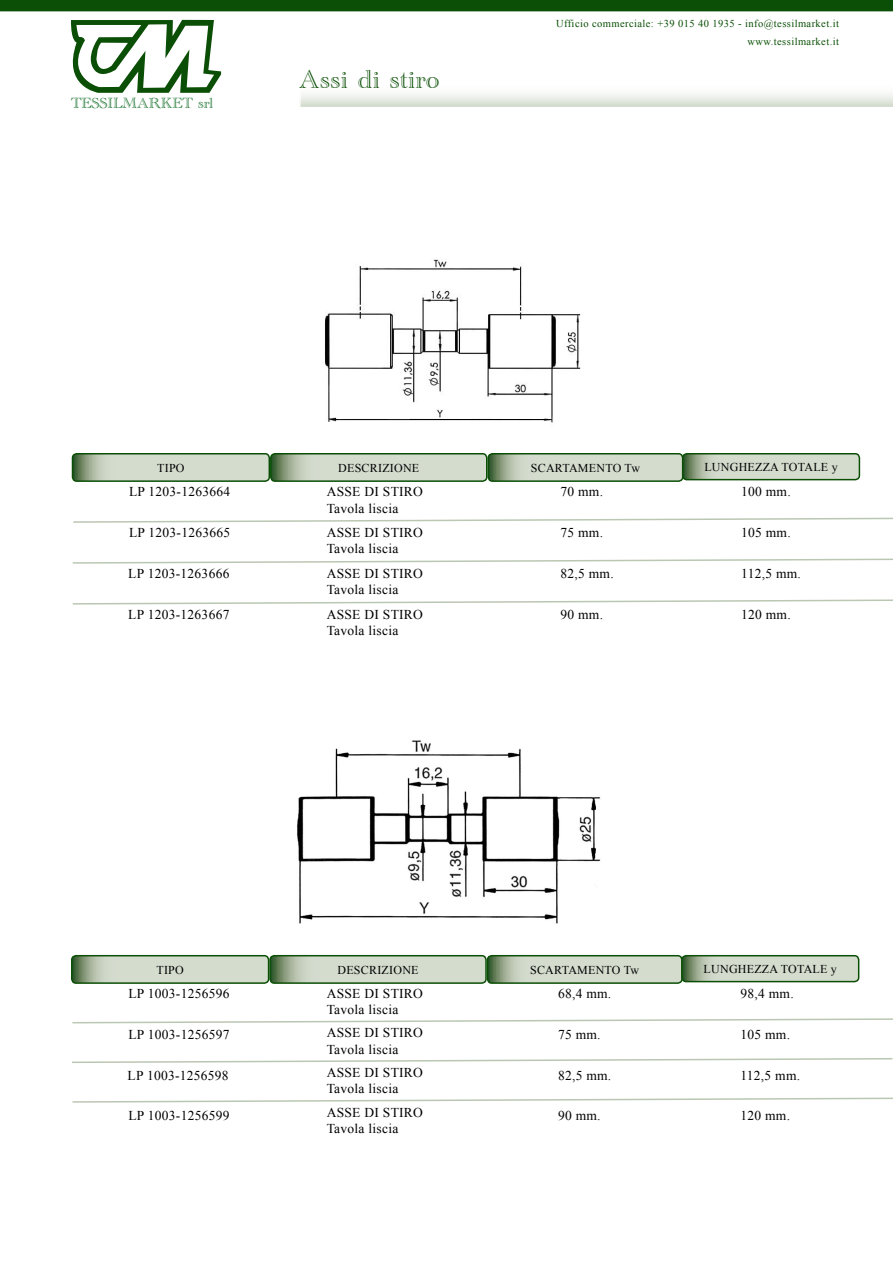
<style>
.page{position:relative;width:893px;height:1263px;background:#fff}
.page>*{position:absolute;margin:0;border:0;box-sizing:border-box;transform-origin:0 0}
.t1{font:27px "Academy Engraved Let Plain";letter-spacing:.02em;color:#0a4f05}
.t2{font:15.15px "Academy Engraved Let Plain";color:#006317}
.t3{font:13.5px/16.2px "Times New Roman";letter-spacing:.02em;color:#000}
.t4{font:12px "Times New Roman";letter-spacing:.02em;color:#000}
.t5{font:10.5px/17.9px "Times New Roman";letter-spacing:.04em;color:#0a4f05;text-align:right}
</style>
<div class="page">
<svg style="left:300px;top:94px;width:593px;height:13px"></svg>
<div style="left:0;top:0;width:893px;height:11px;background:#0a4f05"></div>
<svg style="left:71px;top:20px;width:150px;height:73px"></svg>
<svg style="left:72px;top:1018px;width:821px;height:6px"></svg>
<svg style="left:72px;top:1097px;width:821px;height:6px"></svg>
<svg style="left:72px;top:1058px;width:821px;height:5px"></svg>
<div style="left:71px;top:955px;width:198px;height:29px;border:2px solid #0a4f05;border-radius:4px"></div>
<div style="left:269px;top:955px;width:218px;height:29px;border:2px solid #0a4f05;border-radius:4px"></div>
<div style="left:487px;top:955px;width:196px;height:29px;border:2px solid #0a4f05;border-radius:4px"></div>
<svg style="left:72px;top:956px;width:787px;height:27px;background:#c0cdba"></svg>
<div style="left:681px;top:955px;width:178px;height:27px;border:2px solid #0a4f05;border-radius:4px"></div>
<svg style="left:73px;top:517px;width:820px;height:6px"></svg>
<svg style="left:72px;top:558px;width:821px;height:6px"></svg>
<svg style="left:72px;top:599px;width:821px;height:6px"></svg>
<div style="left:72px;top:453px;width:198px;height:29px;border:2px solid #0a4f05;border-radius:4px"></div>
<div style="left:270px;top:453px;width:217px;height:29px;border:2px solid #0a4f05;border-radius:4px"></div>
<div style="left:487px;top:453px;width:196px;height:29px;border:2px solid #0a4f05;border-radius:4px"></div>
<svg style="left:72px;top:454px;width:787px;height:27px;background:#c0ccba"></svg>
<div style="left:682px;top:453px;width:178px;height:27px;border:2px solid #0a4f05;border-radius:4px"></div>
<img style="left:325px;top:259px;width:256px;height:164px">
<img style="left:297px;top:740px;width:304px;height:184px">
<p class="t2" style="left:71px;top:95px;width:144px">TESSILMARKET srl</p>
<h1 class="t1" style="left:299px;top:65px;width:142px">Assi di stiro</h1>
<p class="t5" style="left:556px;top:15px;width:284px">Ufficio commerciale: +39 015 40 1935 - info@tessilmarket.it www.tessilmarket.it</p>
<p class="t4" style="left:157px;top:459px;width:29px">TIPO</p>
<p class="t4" style="left:338px;top:459px;width:83px">DESCRIZIONE</p>
<p class="t4" style="left:531px;top:459px;width:111px">SCARTAMENTO Tw</p>
<p class="t4" style="left:704px;top:459px;width:135px">LUNGHEZZA TOTALE y</p>
<p class="t3" style="left:129px;top:483px;width:103px">LP 1203-1263664</p>
<p class="t3" style="left:327px;top:483px;width:98px">ASSE DI STIRO<br>Tavola liscia</p>
<p class="t3" style="left:327px;top:524px;width:98px">ASSE DI STIRO<br>Tavola liscia</p>
<p class="t3" style="left:327px;top:565px;width:98px">ASSE DI STIRO<br>Tavola liscia</p>
<p class="t3" style="left:327px;top:606px;width:98px">ASSE DI STIRO<br>Tavola liscia</p>
<p class="t3" style="left:129px;top:524px;width:103px">LP 1203-1263665</p>
<p class="t3" style="left:128px;top:565px;width:103px">LP 1203-1263666</p>
<p class="t3" style="left:128px;top:606px;width:103px">LP 1203-1263667</p>
<p class="t3" style="left:560px;top:483px;width:44px">70 mm.</p>
<p class="t3" style="left:560px;top:524px;width:44px">75 mm.</p>
<p class="t3" style="left:560px;top:565px;width:55px">82,5 mm.</p>
<p class="t3" style="left:560px;top:606px;width:44px">90 mm.</p>
<p class="t3" style="left:741px;top:483px;width:51px">100 mm.</p>
<p class="t3" style="left:741px;top:524px;width:51px">105 mm.</p>
<p class="t3" style="left:741px;top:565px;width:61px">112,5 mm.</p>
<p class="t3" style="left:741px;top:606px;width:51px">120 mm.</p>
<p class="t4" style="left:156px;top:961px;width:29px">TIPO</p>
<p class="t4" style="left:337px;top:961px;width:83px">DESCRIZIONE</p>
<p class="t4" style="left:530px;top:961px;width:111px">SCARTAMENTO Tw</p>
<p class="t4" style="left:704px;top:961px;width:135px">LUNGHEZZA TOTALE y</p>
<p class="t3" style="left:327px;top:985px;width:98px">ASSE DI STIRO<br>Tavola liscia</p>
<p class="t3" style="left:327px;top:1024px;width:98px">ASSE DI STIRO<br>Tavola liscia</p>
<p class="t3" style="left:327px;top:1064px;width:98px">ASSE DI STIRO<br>Tavola liscia</p>
<p class="t3" style="left:327px;top:1104px;width:98px">ASSE DI STIRO<br>Tavola liscia</p>
<p class="t3" style="left:740px;top:985px;width:55px">98,4 mm.</p>
<p class="t3" style="left:740px;top:1026px;width:51px">105 mm.</p>
<p class="t3" style="left:558px;top:985px;width:55px">68,4 mm.</p>
<p class="t3" style="left:558px;top:1026px;width:44px">75 mm.</p>
<p class="t3" style="left:128px;top:985px;width:103px">LP 1003-1256596</p>
<p class="t3" style="left:128px;top:1026px;width:103px">LP 1003-1256597</p>
<p class="t3" style="left:740px;top:1067px;width:61px">112,5 mm.</p>
<p class="t3" style="left:558px;top:1067px;width:55px">82,5 mm.</p>
<p class="t3" style="left:128px;top:1067px;width:103px">LP 1003-1256598</p>
<p class="t3" style="left:740px;top:1107px;width:51px">120 mm.</p>
<p class="t3" style="left:558px;top:1107px;width:44px">90 mm.</p>
<p class="t3" style="left:128px;top:1107px;width:103px">LP 1003-1256599</p>
</div>
